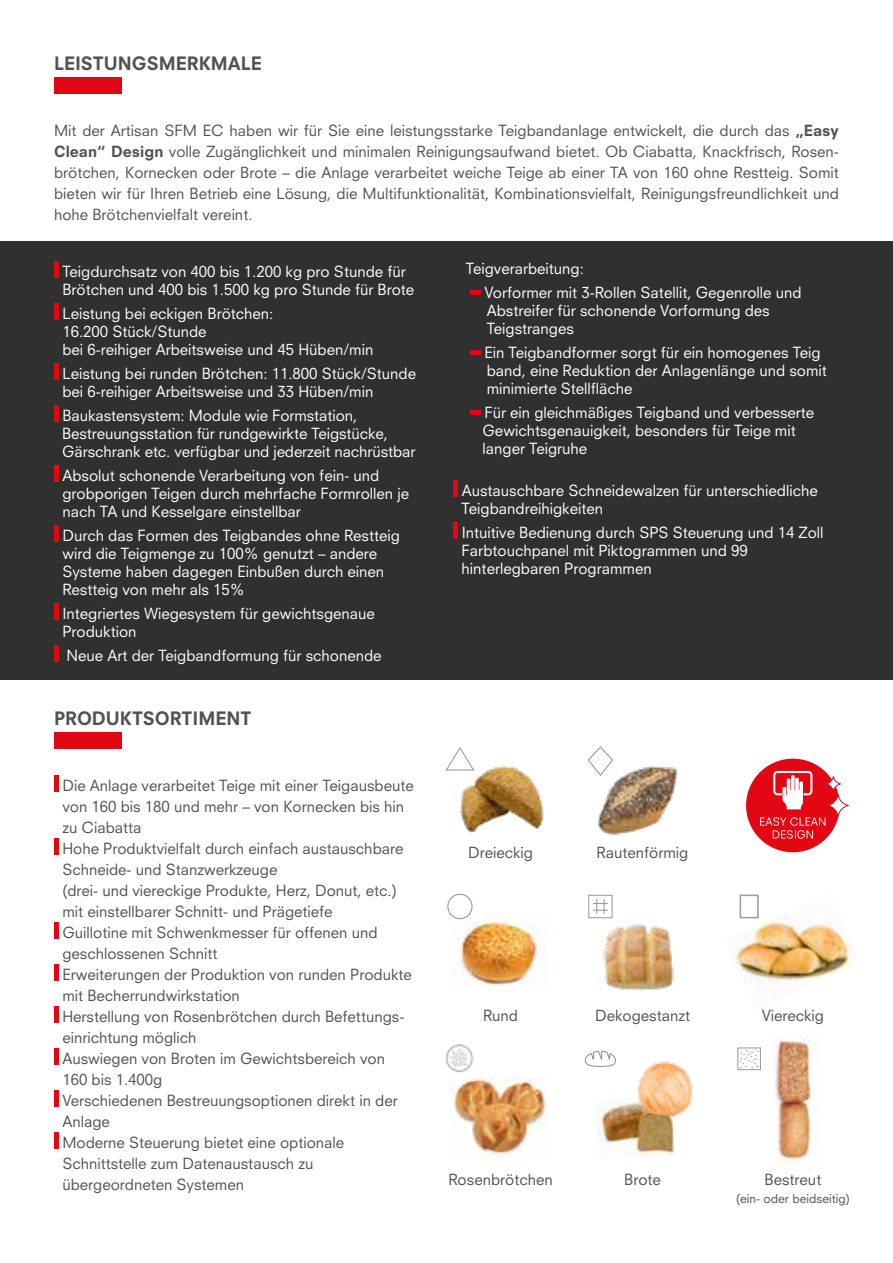
<style>
.page{position:relative;width:893px;height:1263px;background:#fff}
.page>*{position:absolute;margin:0;border:0;box-sizing:border-box;transform-origin:0 0}
.t1{font:800 18px "Neuzeit S";color:#515150}
.t2{font:15px/18px "Neuzeit S";color:#fff}
.t3{font:15px/21px "Neuzeit S";color:#515150;text-align:justify}
.t4{font:12px "Neuzeit S";color:#515150}
.s1{font-weight:800}
</style>
<div class="page">
<div style="left:0;top:241px;width:893px;height:438px;background:#313030"></div>
<img style="left:597px;top:1102px;width:78px;height:54px">
<div style="left:54px;top:77px;width:68px;height:17px;background:#e30613"></div>
<hr style="left:54px;top:262px;width:4px;height:16px;background:#e30613">
<hr style="left:54px;top:304px;width:4px;height:16px;background:#e30613">
<hr style="left:54px;top:364px;width:4px;height:16px;background:#e30613">
<hr style="left:54px;top:406px;width:4px;height:16px;background:#e30613">
<hr style="left:54px;top:466px;width:4px;height:16px;background:#e30613">
<hr style="left:54px;top:526px;width:4px;height:16px;background:#e30613">
<hr style="left:54px;top:604px;width:4px;height:16px;background:#e30613">
<hr style="left:54px;top:646px;width:4px;height:16px;background:#e30613">
<div style="left:470px;top:290px;width:10px;height:5px;background:#e30613"></div>
<div style="left:470px;top:350px;width:10px;height:5px;background:#e30613"></div>
<div style="left:470px;top:410px;width:10px;height:5px;background:#e30613"></div>
<div style="left:453px;top:481px;width:5px;height:16px;background:#e30613"></div>
<div style="left:453px;top:523px;width:5px;height:16px;background:#e30613"></div>
<div style="left:54px;top:732px;width:68px;height:17px;background:#e30613"></div>
<hr style="left:54px;top:775px;width:4px;height:17px;background:#e30613">
<hr style="left:54px;top:838px;width:4px;height:17px;background:#e30613">
<hr style="left:54px;top:922px;width:4px;height:17px;background:#e30613">
<hr style="left:54px;top:964px;width:4px;height:17px;background:#e30613">
<hr style="left:54px;top:1006px;width:4px;height:17px;background:#e30613">
<hr style="left:54px;top:1048px;width:4px;height:17px;background:#e30613">
<hr style="left:54px;top:1090px;width:4px;height:17px;background:#e30613">
<hr style="left:54px;top:1132px;width:4px;height:17px;background:#e30613">
<div style="left:746px;top:759px;width:94px;height:93px;background:#e30613;border-radius:50%"></div>
<svg style="left:828px;top:795px;width:20px;height:21px"></svg>
<div style="left:828px;top:795px;width:20px;height:21px;border:1px solid #c21632;border-radius:50%"></div>
<svg style="left:826px;top:776px;width:14px;height:15px"></svg>
<div style="left:826px;top:776px;width:15px;height:15px;border:1px solid #c21632;border-radius:50%"></div>
<svg style="left:760px;top:817px;width:65px;height:22px"></svg>
<svg style="left:773px;top:771px;width:39px;height:38px"></svg>
<img style="left:729px;top:894px;width:124px;height:92px">
<img style="left:459px;top:765px;width:85px;height:68px">
<svg style="left:445px;top:747px;width:30px;height:24px"></svg>
<img style="left:597px;top:766px;width:81px;height:69px">
<svg style="left:588px;top:746px;width:26px;height:31px"></svg>
<div style="left:740px;top:894px;width:19px;height:24px;border:2px solid #9d9d9c"></div>
<img style="left:452px;top:913px;width:94px;height:73px">
<img style="left:588px;top:918px;width:86px;height:73px">
<div style="left:588px;top:895px;width:25px;height:23px;border:1px solid #9d9d9c"></div>
<svg style="left:593px;top:899px;width:15px;height:15px"></svg>
<img style="left:445px;top:1044px;width:29px;height:29px">
<img style="left:452px;top:1077px;width:94px;height:82px">
<img style="left:633px;top:1061px;width:60px;height:57px">
<svg style="left:585px;top:1051px;width:31px;height:16px"></svg>
<img style="left:774px;top:1035px;width:46px;height:135px">
<div style="left:737px;top:1047px;width:24px;height:23px;border:1px solid #9d9d9c"></div>
<svg style="left:740px;top:1049px;width:19px;height:19px"></svg>
<div style="left:447px;top:894px;width:26px;height:25px;border:1px solid #9b9b9a;border-radius:50%"></div>
<p class="t1" style="left:54px;top:52px;width:209px">LEISTUNGSMERKMALE</p>
<p class="t3" style="left:54px;top:119px;width:786px">Mit der Artisan SFM EC haben wir für Sie eine leistungsstarke Teigbandanlage entwickelt, die durch das <span class="s1">„Easy Clean“ Design</span> volle Zugänglichkeit und minimalen Reinigungsaufwand bietet. Ob Ciabatta, Knackfrisch, Rosen&shy;brötchen, Kornecken oder Brote – die Anlage verarbeitet weiche Teige ab einer TA von 160 ohne Restteig. Somit bieten wir für Ihren Betrieb eine Lösung, die Multifunktionalität, Kombinationsvielfalt, Reinigungsfreundlichkeit und hohe Brötchenvielfalt vereint.</p>
<p class="t2" style="left:62px;top:262px;width:353px">Teigdurchsatz von 400 bis 1.200 kg pro Stunde für<br>Brötchen und 400 bis 1.500 kg pro Stunde für Brote</p>
<p class="t2" style="left:62px;top:304px;width:313px">Leistung bei eckigen Brötchen:<br>16.200 Stück/Stunde<br>bei 6-reihiger Arbeitsweise und 45 Hüben/min</p>
<p class="t2" style="left:62px;top:364px;width:355px">Leistung bei runden Brötchen: 11.800 Stück/Stunde bei 6-reihiger Arbeitsweise und 33 Hüben/min</p>
<p class="t2" style="left:62px;top:406px;width:355px">Baukastensystem: Module wie Formstation,<br>Bestreuungsstation für rundgewirkte Teigstücke,<br>Gärschrank etc. verfügbar und jederzeit nachrüstbar</p>
<p class="t2" style="left:62px;top:466px;width:348px">Absolut schonende Verarbeitung von fein- und grobporigen Teigen durch mehrfache Formrollen je nach TA und Kesselgare einstellbar</p>
<p class="t2" style="left:62px;top:526px;width:339px">Durch das Formen des Teigbandes ohne Restteig wird die Teigmenge zu 100% genutzt – andere Systeme haben dagegen Einbußen durch einen Restteig von mehr als 15%</p>
<p class="t2" style="left:62px;top:604px;width:314px">Integriertes Wiegesystem für gewichtsgenaue<br>Produktion</p>
<p class="t2" style="left:67px;top:646px;width:316px">Neue Art der Teigbandformung für schonende</p>
<p class="t1" style="left:54px;top:707px;width:199px">PRODUKTSORTIMENT</p>
<p class="t3" style="left:62px;top:774px;width:353px;text-align:left">Die Anlage verarbeitet Teige mit einer Teigausbeute von 160 bis 180 und mehr – von Kornecken bis hin zu Ciabatta<br>Hohe Produktvielfalt durch einfach austauschbare Schneide- und Stanzwerkzeuge<br>(drei- und viereckige Produkte, Herz, Donut, etc.) mit einstellbarer Schnitt- und Prägetiefe<br>Guillotine mit Schwenkmesser für offenen und geschlossenen Schnitt<br>Erweiterungen der Produktion von runden Produkte mit Becherrundwirkstation<br>Herstellung von Rosenbrötchen durch Befettungs&shy;einrichtung möglich<br>Auswiegen von Broten im Gewichtsbereich von 160 bis 1.400g<br>Verschiedenen Bestreuungsoptionen direkt in der Anlage<br>Moderne Steuerung bietet eine optionale Schnittstelle zum Datenaustausch zu übergeordneten Systemen</p>
<p class="t2" style="left:484px;top:256px;width:319px;line-height:24px;text-indent:-19px">Teigverarbeitung:<br>Vorformer mit 3-Rollen Satellit, Gegenrolle und</p>
<p class="t2" style="left:487px;top:301px;width:285px">Abstreifer für schonende Vorformung des<br>Teigstranges</p>
<p class="t2" style="left:484px;top:343px;width:344px">Ein Teigbandformer sorgt für ein homogenes Teig band, eine Reduktion der Anlagenlänge und somit minimierte Stellfläche</p>
<p class="t2" style="left:482px;top:403px;width:333px">Für ein gleichmäßiges Teigband und verbesserte<br>Gewichtsgenauigkeit, besonders für Teige mit langer Teigruhe</p>
<p class="t2" style="left:462px;top:481px;width:358px">Austauschbare Schneidewalzen für unterschiedliche<br>Teigbandreihigkeiten</p>
<p class="t2" style="left:462px;top:523px;width:363px">Intuitive Bedienung durch SPS Steuerung und 14 Zoll<br>Farbtouchpanel mit Piktogrammen und 99 hinterlegbaren Programmen</p>
<p class="t3" style="left:468px;top:841px;width:67px">Dreieckig</p>
<p class="t3" style="left:597px;top:841px;width:93px">Rautenförmig</p>
<p class="t3" style="left:483px;top:1004px;width:37px">Rund</p>
<p class="t3" style="left:595px;top:1004px;width:97px">Dekogestanzt</p>
<p class="t3" style="left:762px;top:1004px;width:64px">Viereckig</p>
<p class="t3" style="left:448px;top:1168px;width:106px">Rosenbrötchen</p>
<p class="t3" style="left:624px;top:1168px;width:38px">Brote</p>
<p class="t3" style="left:765px;top:1168px;width:58px">Bestreut</p>
<p class="t4" style="left:736px;top:1191px;width:115px">(ein- oder beidseitig)</p>
</div>
